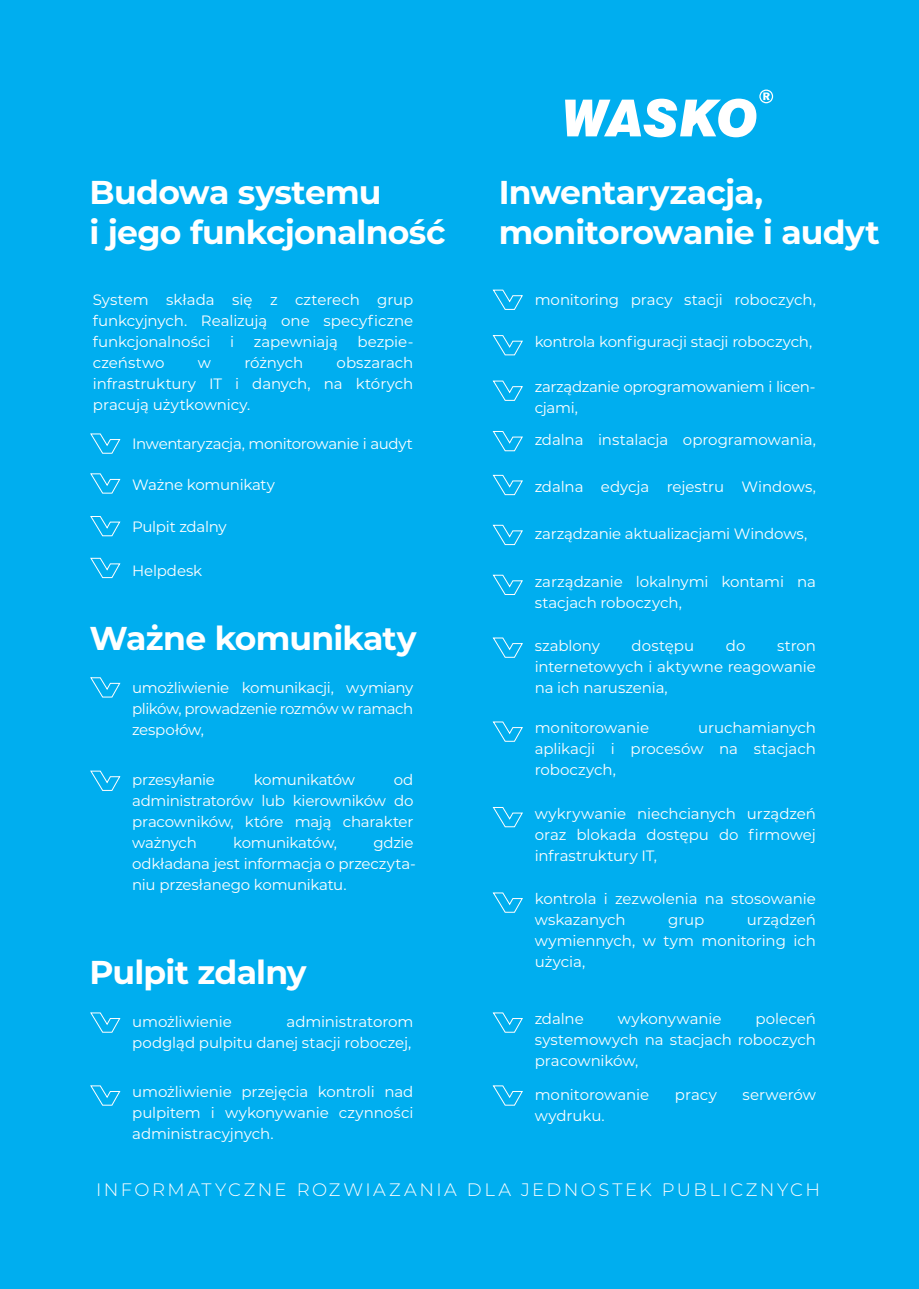
<style>
.page{position:relative;width:919px;height:1289px;background:#fff}
.page>*{position:absolute;margin:0;border:0;box-sizing:border-box;transform-origin:0 0}
.t1{font:700 33px/39.6px "Montserrat";letter-spacing:-.025em;color:#fff}
.t2{font:300 18px "Montserrat";letter-spacing:.14em;color:#fff}
.t3{font:15px/21px "Montserrat";letter-spacing:-.01em;color:#fff;text-align:justify}
</style>
<div class="page">
<div style="left:0;top:0;width:918px;height:1288px;background:#00aeef"></div>
<svg style="left:565px;top:90px;width:208px;height:47px"></svg>
<svg style="left:90px;top:433px;width:31px;height:21px"></svg>
<svg style="left:90px;top:473px;width:31px;height:21px"></svg>
<svg style="left:90px;top:516px;width:31px;height:20px"></svg>
<svg style="left:90px;top:557px;width:31px;height:21px"></svg>
<svg style="left:90px;top:677px;width:31px;height:20px"></svg>
<svg style="left:90px;top:770px;width:31px;height:21px"></svg>
<svg style="left:90px;top:1012px;width:31px;height:20px"></svg>
<svg style="left:90px;top:1085px;width:31px;height:20px"></svg>
<svg style="left:492px;top:1012px;width:31px;height:20px"></svg>
<svg style="left:492px;top:892px;width:31px;height:21px"></svg>
<svg style="left:492px;top:807px;width:31px;height:20px"></svg>
<svg style="left:492px;top:721px;width:31px;height:21px"></svg>
<svg style="left:492px;top:637px;width:31px;height:21px"></svg>
<svg style="left:492px;top:574px;width:31px;height:21px"></svg>
<svg style="left:492px;top:524px;width:31px;height:21px"></svg>
<svg style="left:492px;top:431px;width:31px;height:20px"></svg>
<svg style="left:492px;top:335px;width:31px;height:20px"></svg>
<svg style="left:492px;top:474px;width:31px;height:21px"></svg>
<svg style="left:492px;top:380px;width:31px;height:21px"></svg>
<svg style="left:492px;top:289px;width:31px;height:21px"></svg>
<svg style="left:492px;top:1085px;width:31px;height:20px"></svg>
<h1 class="t1" style="left:89px;top:171px;width:357px">Budowa systemu<br>i jego funkcjonalność</h1>
<h1 class="t1" style="left:498px;top:171px;width:382px">Inwentaryzacja, monitorowanie i audyt</h1>
<p class="t3" style="left:93px;top:289px;width:322px">System składa się z czterech grup funkcyjnych. Realizują one specyficzne funkcjonalności</p>
<p class="t3" style="left:230px;top:331px;width:6px">i</p>
<p class="t3" style="left:254px;top:331px;width:86px">zapewniają</p>
<p class="t3" style="left:357px;top:331px;width:57px">bezpie-</p>
<p class="t3" style="left:93px;top:352px;width:73px">czeństwo</p>
<p class="t3" style="left:198px;top:352px;width:15px">w</p>
<p class="t3" style="left:244px;top:352px;width:60px">różnych</p>
<p class="t3" style="left:93px;top:352px;width:322px;text-indent:244px">obszarach infrastruktury IT i danych, na których pracują użytkownicy.</p>
<p class="t3" style="left:132px;top:432px;width:282px">Inwentaryzacja, monitorowanie i audyt</p>
<p class="t3" style="left:132px;top:474px;width:144px">Ważne komunikaty</p>
<p class="t3" style="left:132px;top:515px;width:96px">Pulpit zdalny</p>
<p class="t3" style="left:132px;top:559px;width:72px">Helpdesk</p>
<h1 class="t1" style="left:89px;top:617px;width:328px">Ważne komunikaty</h1>
<p class="t3" style="left:132px;top:676px;width:283px">umożliwienie komunikacji, wymiany plików, prowadzenie rozmów w ramach zespołów,</p>
<p class="t3" style="left:132px;top:768px;width:283px;text-indent:262px">od administratorów lub kierowników do pracowników, które mają charakter ważnych</p>
<p class="t3" style="left:132px;top:768px;width:84px">przesyłanie</p>
<p class="t3" style="left:254px;top:768px;width:103px">komunikatów</p>
<p class="t3" style="left:132px;top:831px;width:285px;text-align:left;text-indent:241px">gdzie odkładana jest informacja o przeczyta&shy;niu przesłanego komunikatu.</p>
<p class="t3" style="left:233px;top:831px;width:105px">komunikatów,</p>
<h1 class="t1" style="left:89px;top:951px;width:218px">Pulpit zdalny</h1>
<p class="t3" style="left:132px;top:1010px;width:101px">umożliwienie</p>
<p class="t3" style="left:132px;top:1010px;width:283px;text-align:right">administratorom<br>podgląd pulpitu danej stacji roboczej,</p>
<p class="t3" style="left:132px;top:1080px;width:283px">umożliwienie przejęcia kontroli nad pulpitem i wykonywanie czynności administracyjnych.</p>
<p class="t3" style="left:534px;top:289px;width:283px">monitoring pracy stacji roboczych,</p>
<p class="t3" style="left:534px;top:330px;width:279px">kontrola konfiguracji stacji roboczych,</p>
<p class="t3" style="left:534px;top:376px;width:282px">zarządzanie oprogramowaniem i licen&shy;cjami,</p>
<p class="t3" style="left:534px;top:428px;width:283px">zdalna instalacja oprogramowania,</p>
<p class="t3" style="left:534px;top:475px;width:283px">zdalna edycja rejestru Windows,</p>
<p class="t3" style="left:534px;top:523px;width:274px">zarządzanie aktualizacjami Windows,</p>
<p class="t3" style="left:534px;top:570px;width:283px">zarządzanie lokalnymi kontami na stacjach roboczych,</p>
<p class="t3" style="left:534px;top:634px;width:67px">szablony</p>
<p class="t3" style="left:631px;top:634px;width:64px">dostępu</p>
<p class="t3" style="left:725px;top:634px;width:21px">do</p>
<p class="t3" style="left:534px;top:634px;width:283px;text-indent:242px">stron internetowych i aktywne reagowanie na ich naruszenia,</p>
<p class="t3" style="left:534px;top:716px;width:116px">monitorowanie</p>
<p class="t3" style="left:534px;top:716px;width:283px;text-indent:163px">uruchamianych aplikacji i procesów na stacjach roboczych,</p>
<p class="t3" style="left:534px;top:802px;width:283px">wykrywanie niechcianych urządzeń oraz blokada dostępu do firmowej infrastruktury IT,</p>
<p class="t3" style="left:534px;top:887px;width:283px">kontrola i zezwolenia na stosowanie wskazanych</p>
<p class="t3" style="left:534px;top:908px;width:283px;text-indent:212px">urządzeń wymiennych, w tym monitoring ich użycia,</p>
<p class="t3" style="left:668px;top:908px;width:38px">grup</p>
<p class="t3" style="left:534px;top:1007px;width:283px;text-indent:221px">poleceń systemowych na stacjach roboczych pracowników,</p>
<p class="t3" style="left:534px;top:1083px;width:116px">monitorowanie</p>
<p class="t3" style="left:675px;top:1083px;width:43px">pracy</p>
<p class="t3" style="left:742px;top:1083px;width:75px">serwerów</p>
<p class="t3" style="left:534px;top:1104px;width:71px">wydruku.</p>
<p class="t3" style="left:534px;top:1007px;width:51px">zdalne</p>
<p class="t3" style="left:617px;top:1007px;width:105px">wykonywanie</p>
<p class="t2" style="left:96px;top:1177px;width:725px">INFORMATYCZNE ROZWIAZANIA DLA JEDNOSTEK PUBLICZNYCH</p>
</div>
